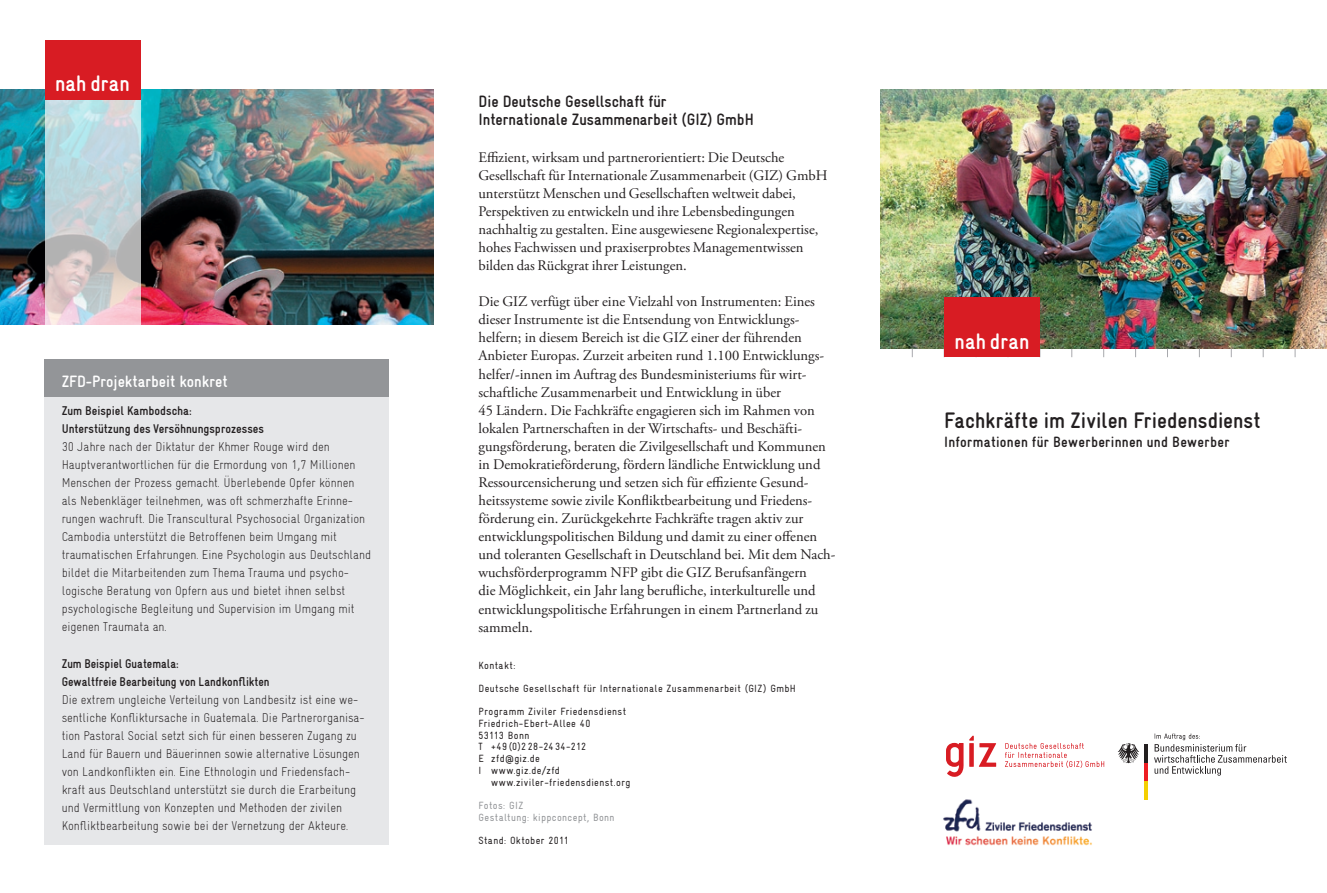
<style>
.page{position:relative;width:1327px;height:893px;background:#fff}
.page>*{position:absolute;margin:0;border:0;box-sizing:border-box;transform-origin:0 0}
.t1{font:700 condensed 22.5px "Gravur";color:#231f20}
.t2{font:700 condensed 22.5px "Gravur";letter-spacing:.005em;color:#fff}
.t3{font:700 condensed 16.5px/18px "Gravur";color:#231f20}
.t4{font:700 condensed 16.5px "Gravur";color:#fff}
.t5{font:700 condensed 15px "Gravur";letter-spacing:.02em;color:#231f20}
.t6{font:14.7px/18.1px "Adobe Garamond Pro";color:#231f20}
.t7{font:300 condensed 12.75px/18px "Gravur";color:#231f20}
.t8{font:700 condensed 12.75px/18px "Gravur";color:#231f20}
.t9{font:condensed 10.5px/11.7px "Gravur";letter-spacing:.035em;color:#231f20}
.t10{font:condensed 10.5px/11.7px "Gravur";letter-spacing:.035em;color:#939598}
</style>
<div class="page">
<img style="left:880px;top:89px;width:447px;height:260px">
<div style="left:944px;top:298px;width:96px;height:59px;background:#d81c23"></div>
<div style="left:45px;top:397px;width:344px;height:447px;background:#e6e7e9"></div>
<div style="left:45px;top:359px;width:344px;height:38px;background:#939598"></div>
<svg style="left:946px;top:743px;width:17px;height:34px"></svg>
<svg style="left:969px;top:736px;width:27px;height:31px"></svg>
<svg style="left:1005px;top:743px;width:99px;height:25px"></svg>
<hr style="left:1144px;top:781px;width:4px;height:18px;background:#f4cf02">
<hr style="left:1144px;top:762px;width:4px;height:19px;background:#ee1d23">
<hr style="left:1144px;top:744px;width:4px;height:19px;background:#231f20">
<svg style="left:1118px;top:743px;width:21px;height:20px"></svg>
<svg style="left:1154px;top:733px;width:133px;height:43px"></svg>
<img style="left:943px;top:799px;width:149px;height:47px">
<img style="left:0;top:89px;width:434px;height:235px">
<svg style="left:45px;top:100px;width:95px;height:225px;background:#c7d0d4"></svg>
<div style="left:45px;top:40px;width:95px;height:60px;background:#d81c23"></div>
<h1 class="t2" style="left:55px;top:71px;width:76px">nah dran</h1>
<p class="t4" style="left:62px;top:372px;width:167px">ZFD-Projektarbeit konkret</p>
<p class="t8" style="left:62px;top:401px;width:204px">Zum Beispiel Kambodscha:<br>Unterstützung des Versöhnungsprozesses</p>
<p class="t7" style="left:62px;top:437px;width:311px">30 Jahre nach der Diktatur der Khmer Rouge wird den Hauptverantwortlichen für die Ermordung von 1,7 Millionen Menschen der Prozess gemacht. Überlebende Opfer können als Nebenkläger teilnehmen, was oft schmerzhafte Erinne&shy;rungen wachruft. Die Transcultural Psychosocial Organization Cambodia unterstützt die Betroffenen beim Umgang mit traumatischen Erfahrungen. Eine Psychologin aus Deutschland bildet die Mitarbeitenden zum Thema Trauma und psycho&shy;logische Beratung von Opfern aus und bietet ihnen selbst psychologische Begleitung und Supervision im Umgang mit eigenen Traumata an.</p>
<p class="t8" style="left:62px;top:654px;width:209px">Zum Beispiel Guatemala:<br>Gewaltfreie Bearbeitung von Landkonflikten</p>
<p class="t7" style="left:62px;top:690px;width:304px">Die extrem ungleiche Verteilung von Landbesitz ist eine we&shy;sentliche Konfliktursache in Guatemala. Die Partnerorganisa&shy;tion Pastoral Social setzt sich für einen besseren Zugang zu Land für Bauern und Bäuerinnen sowie alternative Lösungen von Landkonflikten ein. Eine Ethnologin und Friedensfach&shy;kraft aus Deutschland unterstützt sie durch die Erarbeitung und Vermittlung von Konzepten und Methoden der zivilen Konfliktbearbeitung sowie bei der Vernetzung der Akteure.</p>
<p class="t3" style="left:478px;top:93px;width:277px">Die Deutsche Gesellschaft für<br>Internationale Zusammenarbeit (GIZ) GmbH</p>
<p class="t6" style="left:478px;top:148px;width:351px">Effizient, wirksam und partnerorientiert: Die Deutsche Gesellschaft für Internationale Zusammenarbeit (GIZ) GmbH unterstützt Menschen und Gesellschaften weltweit dabei, Perspektiven zu entwickeln und ihre Lebensbedingungen nachhaltig zu gestalten. Eine ausgewiesene Regionalexpertise, hohes Fachwissen und praxiserprobtes Managementwissen bilden das Rückgrat ihrer Leistungen.</p>
<p class="t6" style="left:478px;top:293px;width:358px">Die GIZ verfügt über eine Vielzahl von Instrumenten: Eines dieser Instrumente ist die Entsendung von Entwicklungs&shy;helfern; in diesem Bereich ist die GIZ einer der führenden Anbieter Europas. Zurzeit arbeiten rund 1.100 Entwicklungs&shy;helfer/-innen im Auftrag des Bundesministeriums für wirt&shy;schaftliche Zusammenarbeit und Entwicklung in über<br>45 Ländern. Die Fachkräfte engagieren sich im Rahmen von lokalen Partnerschaften in der Wirtschafts- und Beschäfti&shy;gungsförderung, beraten die Zivilgesellschaft und Kommunen in Demokratieförderung, fördern ländliche Entwicklung und Ressourcensicherung und setzen sich für effiziente Gesund&shy;heitssysteme sowie zivile Konfliktbearbeitung und Friedens&shy;förderung ein. Zurückgekehrte Fachkräfte tragen aktiv zur entwicklungspolitischen Bildung und damit zu einer offenen und toleranten Gesellschaft in Deutschland bei. Mit dem Nach&shy;wuchsförderprogramm NFP gibt die GIZ Berufsanfängern<br>die Möglichkeit, ein Jahr lang berufliche, interkulturelle und entwicklungspolitische Erfahrungen in einem Partnerland zu sammeln.</p>
<p class="t9" style="left:478px;top:659px;width:38px">Kontakt:</p>
<p class="t9" style="left:478px;top:682px;width:319px">Deutsche Gesellschaft für Internationale Zusammenarbeit (GIZ) GmbH</p>
<p class="t9" style="left:478px;top:706px;width:149px">Programm Ziviler Friedensdienst<br>Friedrich-Ebert-Allee 40<br>53113 Bonn<br>T +49(0)228-2434-212<br>E zfd@giz.de<br>I www.giz.de/zfd</p>
<p class="t9" style="left:491px;top:776px;width:141px">www.ziviler-friedensdienst.org</p>
<p class="t10" style="left:478px;top:799px;width:138px">Fotos: GIZ<br>Gestaltung: kippconcept, Bonn</p>
<p class="t9" style="left:478px;top:835px;width:92px">Stand: Oktober 2011</p>
<h1 class="t2" style="left:954px;top:328px;width:76px">nah dran</h1>
<h1 class="t1" style="left:944px;top:407px;width:318px">Fachkräfte im Zivilen Friedensdienst</h1>
<p class="t5" style="left:944px;top:434px;width:287px">Informationen für Bewerberinnen und Bewerber</p>
</div>
